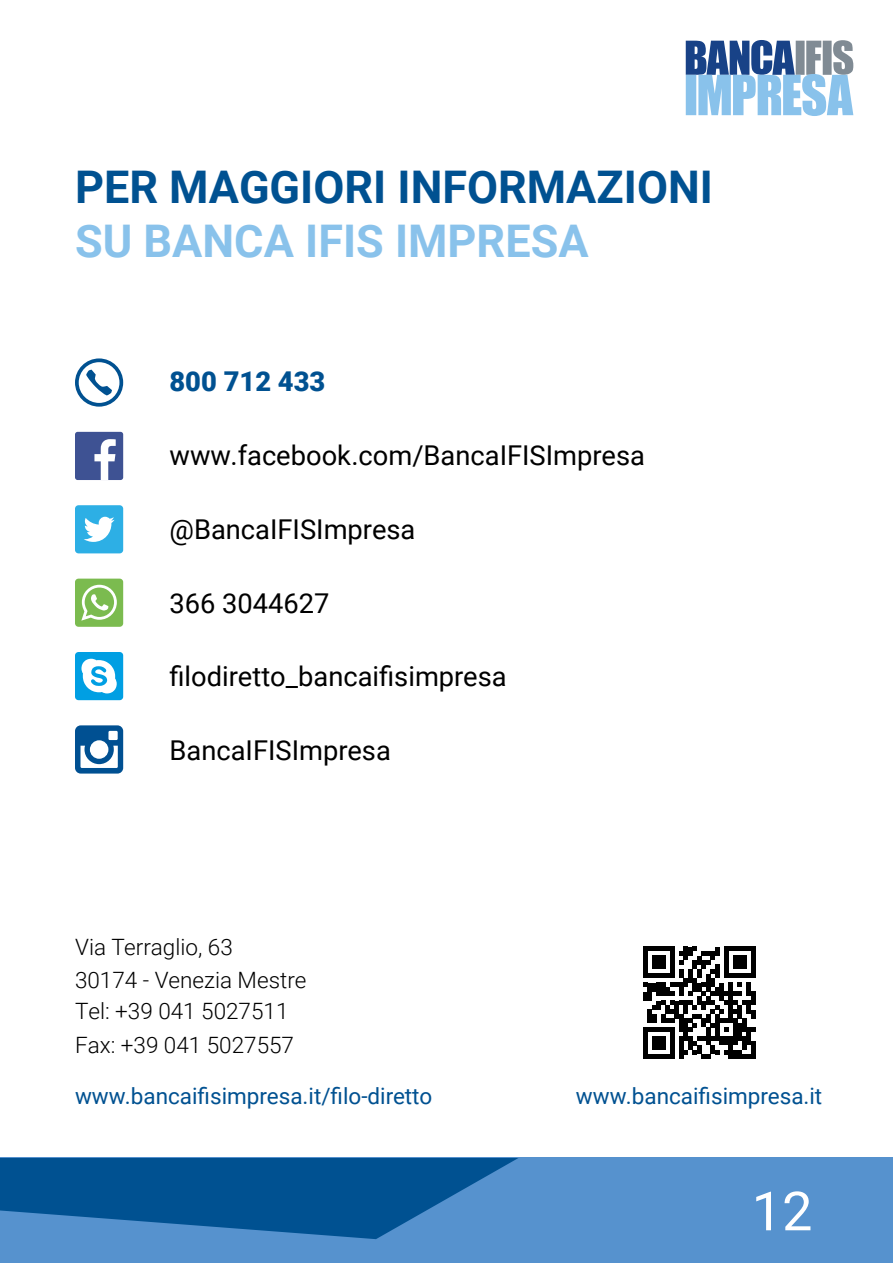
<style>
.page{position:relative;width:893px;height:1263px;background:#fff}
.page>*{position:absolute;margin:0;border:0;box-sizing:border-box;transform-origin:0 0}
.t1{font:54px "Roboto";color:#fff}
.t2{font:700 45px "Roboto";color:#005191}
.t3{font:700 45px "Roboto";color:#89c2eb}
.t4{font:27.3px "Roboto";color:#000}
.t5{font:900 27.3px "Roboto";color:#005191}
.t6{font:300 22.5px/32.7px "Roboto";color:#000}
.t7{font:22.5px "Roboto";color:#005191}
</style>
<div class="page">
<svg style="left:686px;top:40px;width:167px;height:76px"></svg>
<div style="left:0;top:1158px;width:893px;height:105px;background:#5692ce"></div>
<svg style="left:0;top:1158px;width:518px;height:81px"></svg>
<svg style="left:75px;top:358px;width:48px;height:49px"></svg>
<div style="left:75px;top:505px;width:48px;height:48px;background:#2dafe5;border-radius:4px"></div>
<svg style="left:84px;top:517px;width:31px;height:25px"></svg>
<div style="left:75px;top:579px;width:48px;height:48px;background:#7bbb4f;border-radius:4px"></div>
<svg style="left:81px;top:585px;width:36px;height:36px"></svg>
<div style="left:75px;top:652px;width:48px;height:48px;background:#009fe3;border-radius:4px"></div>
<svg style="left:81px;top:659px;width:36px;height:34px"></svg>
<svg style="left:75px;top:725px;width:48px;height:48px"></svg>
<div style="left:75px;top:432px;width:48px;height:48px;background:#3e5293;border-radius:3px"></div>
<svg style="left:94px;top:439px;width:22px;height:41px"></svg>
<svg style="left:643px;top:947px;width:112px;height:112px"></svg>
<hr style="left:751px;top:1041px;width:4px;height:18px;background:#000">
<h2 class="t2" style="left:75px;top:156px;width:639px">PER MAGGIORI INFORMAZIONI</h2>
<h2 class="t3" style="left:75px;top:210px;width:515px">SU BANCA IFIS IMPRESA</h2>
<p class="t5" style="left:169px;top:363px;width:157px">800 712 433</p>
<p class="t4" style="left:169px;top:436px;width:477px">www.facebook.com/BancaIFISImpresa</p>
<p class="t4" style="left:169px;top:510px;width:247px">@BancaIFISImpresa</p>
<p class="t4" style="left:169px;top:584px;width:162px">366 3044627</p>
<p class="t4" style="left:169px;top:657px;width:339px">filodiretto_bancaifisimpresa</p>
<p class="t4" style="left:169px;top:731px;width:223px">BancaIFISImpresa</p>
<p class="t6" style="left:75px;top:930px;width:233px">Via Terraglio, 63<br>30174 - Venezia Mestre</p>
<p class="t6" style="left:75px;top:994px;width:215px">Tel: +39 041 5027511</p>
<p class="t6" style="left:75px;top:1027px;width:221px">Fax: +39 041 5027557</p>
<p class="t7" style="left:75px;top:1080px;width:359px">www.bancaifisimpresa.it/filo-diretto</p>
<p class="t7" style="left:576px;top:1080px;width:248px">www.bancaifisimpresa.it</p>
<h1 class="t1" style="left:752px;top:1173px;width:62px">12</h1>
</div>
